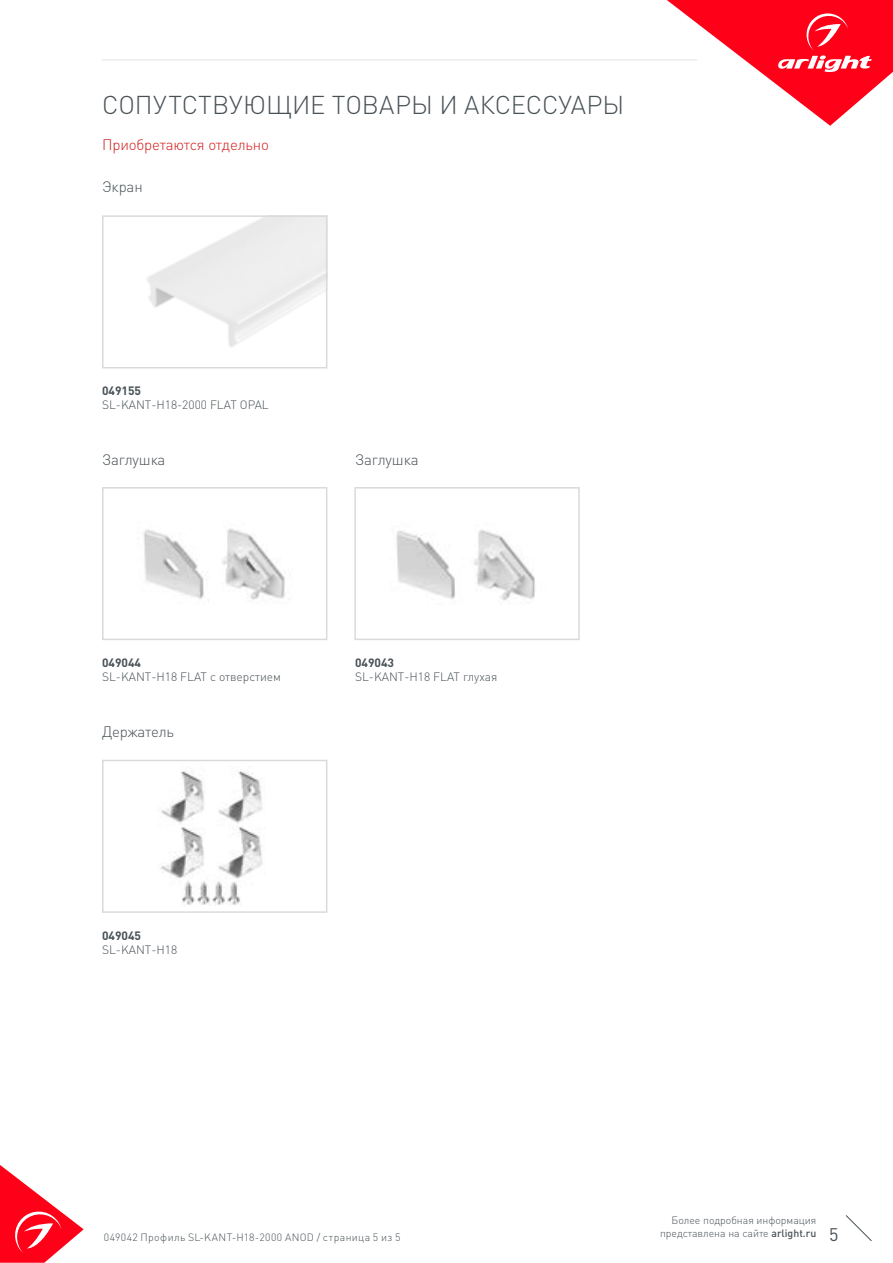
<style>
.page{position:relative;width:893px;height:1263px;background:#fff}
.page>*{position:absolute;margin:0;border:0;box-sizing:border-box;transform-origin:0 0}
.t1{font:300 25.5px "DIN Pro";color:#485156}
.t2{font:18px "DIN Pro";color:#485156}
.t3{font:300 15px "DIN Pro";letter-spacing:-.01em;color:#485156}
.t4{font:300 15px "DIN Pro";letter-spacing:-.01em;color:#d11d1c}
.t5{font:300 12px "DIN Pro";color:#485156}
.t6{font:700 12px "DIN Pro";color:#485156}
.t7{font:300 10.5px/12.6px "DIN Pro";color:#485156;text-align:right}
.t8{font:300 10.5px "DIN Pro";letter-spacing:.04em;color:#485156}
.s1{font-weight:500}
</style>
<div class="page">
<svg style="left:0;top:1165px;width:84px;height:98px"></svg>
<svg style="left:845px;top:1215px;width:27px;height:26px"></svg>
<svg style="left:667px;top:0;width:226px;height:126px"></svg>
<hr style="left:102px;top:60px;width:595px;height:1px;background:#e3e3e3">
<img style="left:147px;top:218px;width:177px;height:129px">
<div style="left:102px;top:215px;width:225px;height:153px;border:2px solid #dadada"></div>
<img style="left:160px;top:770px;width:105px;height:136px">
<div style="left:102px;top:760px;width:225px;height:153px;border:2px solid #dadada"></div>
<img style="left:143px;top:528px;width:142px;height:73px">
<div style="left:102px;top:487px;width:225px;height:153px;border:2px solid #dadada"></div>
<img style="left:396px;top:530px;width:139px;height:74px">
<div style="left:354px;top:487px;width:226px;height:153px;border:2px solid #dadada"></div>
<h1 class="t1" style="left:102px;top:87px;width:524px">СОПУТСТВУЮЩИЕ ТОВАРЫ И АКСЕССУАРЫ</h1>
<p class="t4" style="left:102px;top:134px;width:168px">Приобретаются отдельно</p>
<p class="t3" style="left:102px;top:177px;width:42px">Экран</p>
<p class="t6" style="left:102px;top:382px;width:41px">049155</p>
<p class="t5" style="left:102px;top:397px;width:168px">SL-KANT-H18-2000 FLAT OPAL</p>
<p class="t3" style="left:102px;top:449px;width:65px">Заглушка</p>
<p class="t3" style="left:355px;top:449px;width:65px">Заглушка</p>
<p class="t6" style="left:102px;top:654px;width:41px">049044</p>
<p class="t5" style="left:102px;top:669px;width:180px">SL-KANT-H18 FLAT с отверстием</p>
<p class="t3" style="left:102px;top:721px;width:73px">Держатель</p>
<p class="t6" style="left:355px;top:654px;width:41px">049043</p>
<p class="t5" style="left:355px;top:669px;width:144px">SL-KANT-H18 FLAT глухая</p>
<p class="t6" style="left:102px;top:927px;width:41px">049045</p>
<p class="t5" style="left:102px;top:941px;width:77px">SL-KANT-H18</p>
<p class="t7" style="left:660px;top:1214px;width:158px">Более подробная информация представлена на сайте <span class="s1">arlight.ru</span></p>
<p class="t8" style="left:104px;top:1230px;width:298px">049042 Профиль SL-KANT-H18-2000 ANOD / страница 5 из 5</p>
<h2 class="t2" style="left:829px;top:1222px;width:11px">5</h2>
</div>
